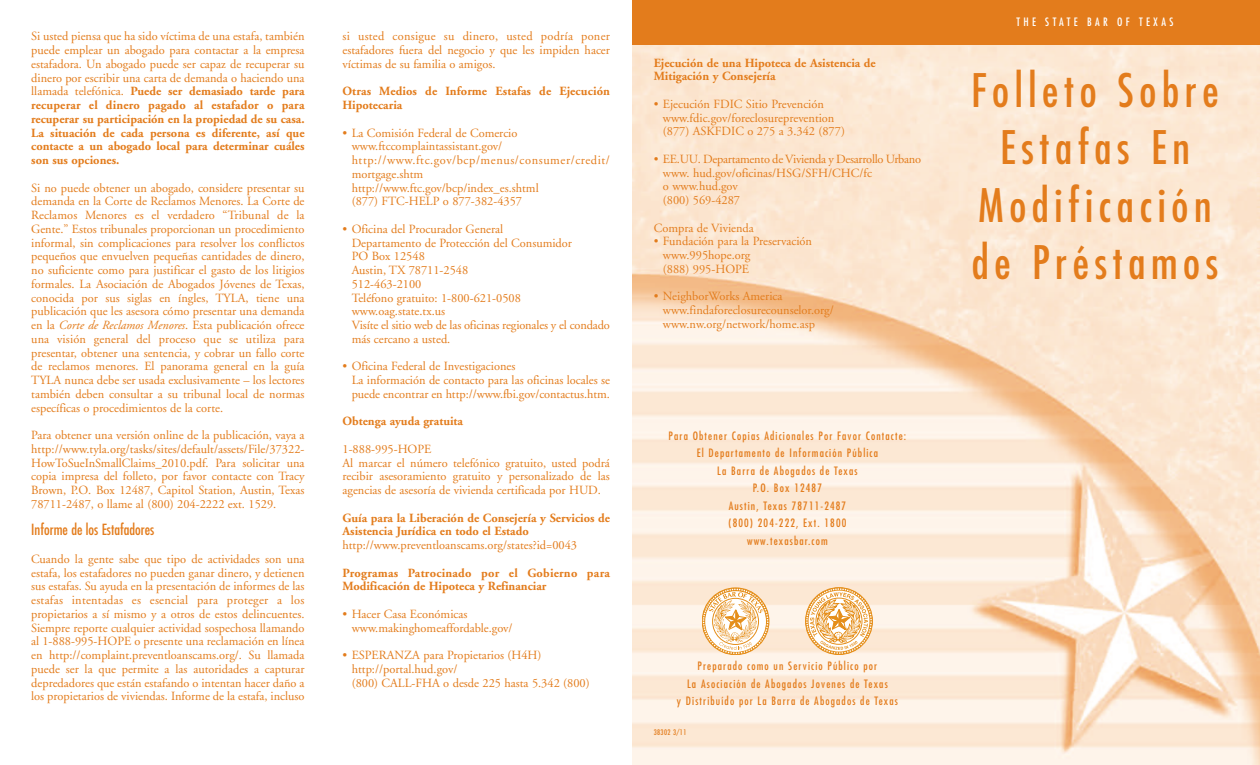
<style>
.page{position:relative;width:1260px;height:765px;background:#fff}
.page>*{position:absolute;margin:0;border:0;box-sizing:border-box;transform-origin:0 0}
.t1{font:condensed 45px/57.5px "Futura";letter-spacing:.125em;color:#e37c1c;text-align:center}
.t2{font:condensed 15px "Futura";color:#e37c1c}
.t3{font:12.5px/13.8px "Adobe Garamond";color:#e37c1c}
.t4{font:700 12.5px/13.8px "Adobe Garamond";color:#e37c1c}
.t5{font:12.5px/13.8px "Adobe Garamond";letter-spacing:-.02em;color:#e37c1c}
.t6{font:condensed 11.25px/17.5px "Futura";letter-spacing:.1em;color:#e37c1c;text-align:center}
.t7{font:condensed 11.25px "Futura";letter-spacing:.3em;color:#fff}
.t8{font:condensed 7.5px "Futura";letter-spacing:.05em;color:#e37c1c}
.s1{font-weight:400}
.s2{font-style:italic}
</style>
<div class="page">
<img style="left:632px;top:45px;width:628px;height:720px">
<div style="left:632px;top:0;width:628px;height:45px;background:#e37c1c"></div>
<svg style="left:703px;top:589px;width:65px;height:65px"></svg>
<svg style="left:806px;top:588px;width:66px;height:66px"></svg>
<p class="t4" style="left:31px;top:31px;width:275px;text-align:justify"><span class="s1">Si usted piensa que ha sido víctima de una estafa, también puede emplear un abogado para contactar a la empresa estafadora. Un abogado puede ser capaz de recuperar su dinero por escribir una carta de demanda o haciendo una llamada telefónica.</span> Puede ser demasiado tarde para recuperar el dinero pagado al estafador o para recuperar su participación en la propiedad de su casa.<br>La situación de cada persona es diferente, así que contacte a un abogado local para determinar cuáles son sus opciones.</p>
<p class="t3" style="left:31px;top:182px;width:275px;text-align:justify">Si no puede obtener un abogado, considere presentar su demanda en la Corte de Reclamos Menores. La Corte de Reclamos Menores es el verdadero “Tribunal de la Gente.” Estos tribunales proporcionan un procedimiento informal, sin complicaciones para resolver los conflictos pequeños que envuelven pequeñas cantidades de dinero, no suficiente como para justificar el gasto de los litigios formales. La Asociación de Abogados Jóvenes de Texas, conocida por sus siglas en íngles, TYLA, tiene una publicación que les asesora cómo presentar una demanda en la <span class="s2">Corte de Reclamos Menores</span>. Esta publicación ofrece una visión general del proceso que se utiliza para presentar, obtener una sentencia, y cobrar un fallo corte de reclamos menores. El panorama general en la guía TYLA nunca debe ser usada exclusivamente – los lectores también deben consultar a su tribunal local de normas específicas o procedimientos de la corte.</p>
<p class="t3" style="left:31px;top:429px;width:275px;text-align:justify">Para obtener una versión online de la publicación, vaya a http://www.tyla.org/tasks/sites/default/assets/File/37322- HowToSueInSmallClaims_2010.pdf. Para solicitar una copia impresa del folleto, por favor contacte con Tracy Brown, P.O. Box 12487, Capitol Station, Austin, Texas 78711-2487, o llame al (800) 204-2222 ext. 1529.</p>
<p class="t2" style="left:31px;top:523px;width:125px">Informe de los Estafadores</p>
<p class="t3" style="left:31px;top:553px;width:275px;text-align:justify">Cuando la gente sabe que tipo de actividades son una estafa, los estafadores no pueden ganar dinero, y detienen sus estafas. Su ayuda en la presentación de informes de las estafas intentadas es esencial para proteger a los propietarios a sí mismo y a otros de estos delincuentes.<br>Siempre reporte cualquier actividad sospechosa llamando al 1-888-995-HOPE o presente una reclamación en línea en http://complaint.preventloanscams.org/. Su llamada puede ser la que permite a las autoridades a capturar depredadores que están estafando o intentan hacer daño a los propietarios de viviendas. Informe de la estafa, incluso</p>
<p class="t3" style="left:342px;top:31px;width:269px;text-align:justify">si usted consigue su dinero, usted podría poner estafadores fuera del negocio y que les impiden hacer víctimas de su familia o amigos.</p>
<p class="t4" style="left:342px;top:86px;width:269px">Otras Medios de Informe Estafas de Ejecución<br>Hipotecaria</p>
<p class="t3" style="left:352px;top:127px;width:260px;text-indent:-9px">• La Comisión Federal de Comercio www.ftccomplaintassistant.gov/ http://www.ftc.gov/bcp/menus/consumer/credit/ mortgage.shtm http://www.ftc.gov/bcp/index_es.shtml<br>(877) FTC-HELP o 877-382-4357</p>
<p class="t3" style="left:352px;top:223px;width:260px;text-indent:-9px">• Oficina del Procurador General<br>Departamento de Protección del Consumidor<br>PO Box 12548<br>Austin, TX 78711-2548<br>512-463-2100<br>Teléfono gratuito: 1-800-621-0508 www.oag.state.tx.us<br>Visíte el sitio web de las oficinas regionales y el condado más cercano a usted.</p>
<p class="t3" style="left:352px;top:361px;width:260px;text-indent:-9px">• Oficina Federal de Investigaciones<br>La información de contacto para las oficinas locales se puede encontrar en http://www.fbi.gov/contactus.htm.</p>
<p class="t4" style="left:342px;top:416px;width:122px">Obtenga ayuda gratuita</p>
<p class="t3" style="left:342px;top:443px;width:269px">1-888-995-HOPE<br>Al marcar el número telefónico gratuito, usted podrá recibir asesoramiento gratuito y personalizado de las agencias de asesoría de vivienda certificada por HUD.</p>
<p class="t4" style="left:342px;top:512px;width:269px">Guía para la Liberación de Consejería y Servicios de<br>Asistencia Jurídica en todo el Estado</p>
<p class="t3" style="left:342px;top:539px;width:236px">http://www.preventloanscams.org/states?id=0043</p>
<p class="t4" style="left:342px;top:567px;width:269px">Programas Patrocinado por el Gobierno para<br>Modificación de Hipoteca y Refinanciar</p>
<p class="t3" style="left:352px;top:608px;width:162px;text-indent:-9px">• Hacer Casa Económicas www.makinghomeaffordable.gov/</p>
<p class="t3" style="left:352px;top:649px;width:240px;text-indent:-9px">• ESPERANZA para Propietarios (H4H) http://portal.hud.gov/<br>(800) CALL-FHA o desde 225 hasta 5.342 (800)</p>
<p class="t4" style="left:654px;top:57px;width:223px">Ejecución de una Hipoteca de Asistencia de<br>Mitigación y Consejería</p>
<p class="t3" style="left:663px;top:98px;width:183px;text-indent:-9px">• Ejecución FDIC Sitio Prevención www.fdic.gov/foreclosureprevention (877) ASKFDIC o 275 a 3.342 (877)</p>
<p class="t5" style="left:663px;top:153px;width:260px;text-indent:-9px">• EE.UU. Departamento de Vivienda y Desarrollo Urbano www. hud.gov/oficinas/HSG/SFH/CHC/fc<br>o www.hud.gov<br>(800) 569-4287</p>
<p class="t3" style="left:654px;top:222px;width:102px">Compra de Vivienda</p>
<p class="t3" style="left:663px;top:236px;width:151px;text-indent:-9px">• Fundación para la Preservación www.995hope.org<br>(888) 995-HOPE</p>
<p class="t3" style="left:663px;top:291px;width:172px;text-indent:-9px">• NeighborWorks America www.findaforeclosurecounselor.org/ www.nw.org/network/home.asp</p>
<p class="t6" style="left:669px;top:427px;width:239px">Para Obtener Copias Adicionales Por Favor Contacte:<br>El Departamento de Información Pública<br>La Barra de Abogados de Texas<br>P.O. Box 12487<br>Austin, Texas 78711-2487<br>(800) 204-222, Ext. 1800<br>www.texasbar.com</p>
<p class="t6" style="left:677px;top:658px;width:223px">Preparado como un Servicio Público por<br>La Asociación de Abogados Jovenes de Texas<br>y Distribuído por La Barra de Abogados de Texas</p>
<p class="t8" style="left:654px;top:729px;width:34px">38302 3/11</p>
<p class="t7" style="left:1016px;top:17px;width:159px">THE STATE BAR OF TEXAS</p>
<h1 class="t1" style="left:971px;top:64px;width:249px">Folleto Sobre<br>Estafas En<br>Modificación de Préstamos</h1>
</div>
